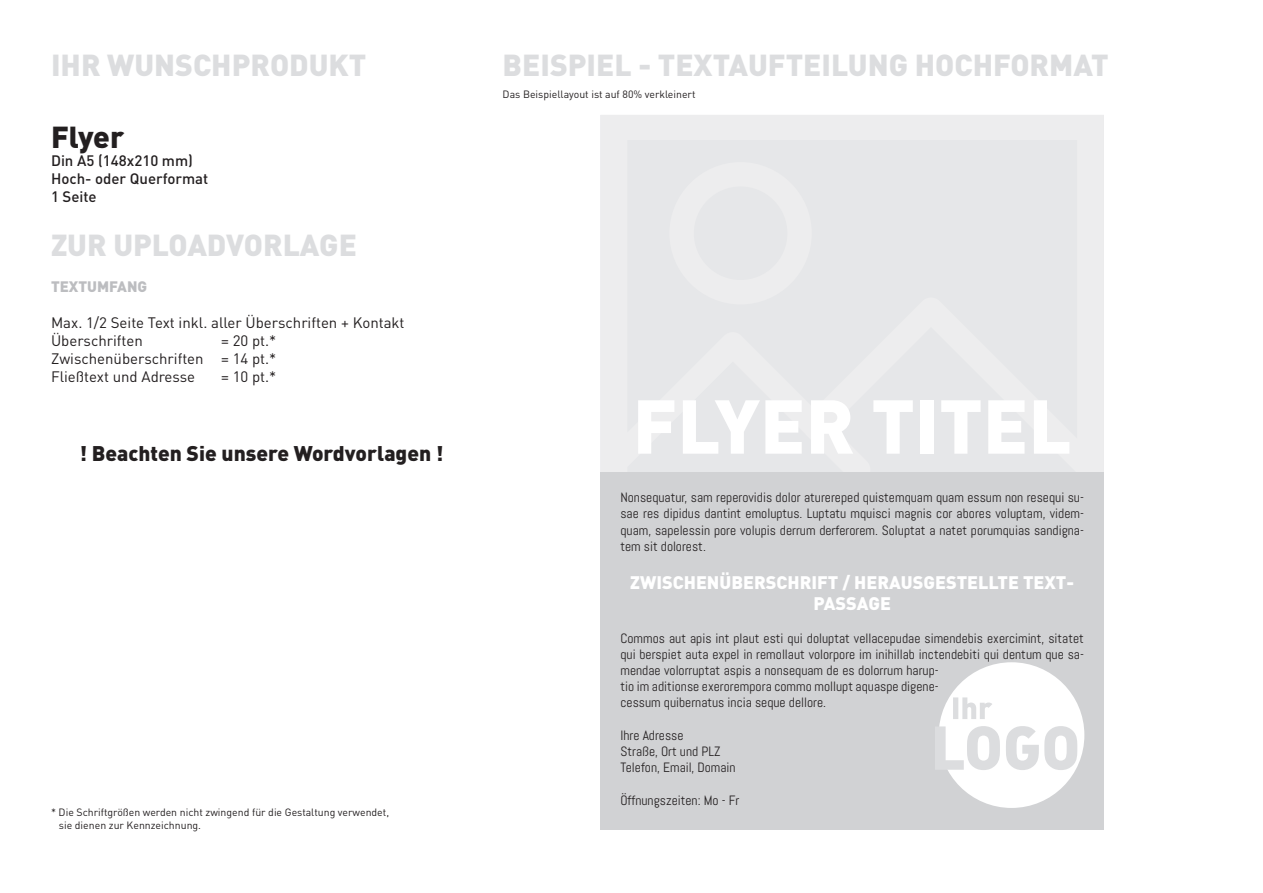
<style>
.page{position:relative;width:1263px;height:893px;background:#fff}
.page>*{position:absolute;margin:0;border:0;box-sizing:border-box;transform-origin:0 0}
.t1{font:900 75px "DIN";color:#fff}
.t2{font:900 30px "DIN";color:#dcdddf}
.t3{font:900 30px "DIN";letter-spacing:-.005em;color:#231f20}
.t4{font:900 21px "DIN";color:#231f20}
.t5{font:900 18px/21.6px "DIN";color:#fff;text-align:center}
.t6{font:15px/18px "DIN";color:#231f20}
.t7{font:500 15px/18px "DIN";color:#231f20}
.t8{font:900 15px "DIN";color:#bcbdc0}
.t9{font:13.5px/16.2px "Abel";color:#231f20}
.t10{font:10.5px/12.6px "DIN";color:#231f20}
</style>
<div class="page">
<div style="left:600px;top:115px;width:504px;height:357px;background:#e6e7e9"></div>
<div style="left:600px;top:472px;width:504px;height:357px;background:#d1d2d4"></div>
<div style="left:939px;top:662px;width:145px;height:146px;background:#fff;border-radius:50%"></div>
<svg style="left:935px;top:726px;width:142px;height:44px"></svg>
<svg style="left:953px;top:697px;width:39px;height:22px"></svg>
<h2 class="t2" style="left:51px;top:45px;width:317px">IHR WUNSCHPRODUKT</h2>
<h2 class="t3" style="left:51px;top:117px;width:75px">Flyer</h2>
<p class="t7" style="left:51px;top:151px;width:159px">Din A5 (148x210 mm)<br>Hoch- oder Querformat<br>1 Seite</p>
<h2 class="t2" style="left:51px;top:225px;width:307px">ZUR UPLOADVORLAGE</h2>
<p class="t8" style="left:51px;top:277px;width:98px">TEXTUMFANG</p>
<p class="t6" style="left:51px;top:313px;width:355px">Max. 1/2 Seite Text inkl. aller Überschriften + Kontakt<br>Überschriften</p>
<p class="t6" style="left:51px;top:331px;width:227px;text-align:justify;text-indent:170px">= 20 pt.* Zwischenüberschriften = 14 pt.* Fließtext und Adresse</p>
<p class="t6" style="left:221px;top:367px;width:57px">= 10 pt.*</p>
<h3 class="t4" style="left:79px;top:440px;width:366px">! Beachten Sie unsere Wordvorlagen !</h3>
<p class="t10" style="left:59px;top:806px;width:332px;text-indent:-8px">* Die Schriftgrößen werden nicht zwingend für die Gestaltung verwendet, sie dienen zur Kennzeichnung.</p>
<h2 class="t2" style="left:503px;top:45px;width:608px">BEISPIEL - TEXTAUFTEILUNG HOCHFORMAT</h2>
<p class="t10" style="left:503px;top:88px;width:194px">Das Beispiellayout ist auf 80% verkleinert</p>
<h1 class="t1" style="left:633px;top:376px;width:440px">FLYER TITEL</h1>
<p class="t9" style="left:620px;top:489px;width:465px;text-align:justify">Nonsequatur, sam reperovidis dolor aturereped quistemquam quam essum non resequi su&shy;sae res dipidus dantint emoluptus. Luptatu mquisci magnis cor abores voluptam, videm&shy;quam, sapelessin pore volupis derrum derferorem. Soluptat a natet porumquias sandigna&shy;tem sit dolorest.</p>
<h3 class="t5" style="left:630px;top:570px;width:445px">ZWISCHENÜBERSCHRIFT / HERAUSGESTELLTE TEXT-<br>PASSAGE</h3>
<p class="t9" style="left:620px;top:630px;width:465px">Commos aut apis int plaut esti qui doluptat vellacepudae simendebis exercimint, sitatet qui berspiet auta expel in remollaut volorpore im inihillab inctendebiti qui dentum que sa&shy;mendae volorruptat aspis a nonsequam de es dolorrum harup-<br>tio im aditionse exerorempora commo mollupt aquaspe digene-<br>cessum quibernatus incia seque dellore.</p>
<p class="t9" style="left:620px;top:727px;width:117px">Ihre Adresse<br>Straße, Ort und PLZ<br>Telefon, Email, Domain</p>
<p class="t9" style="left:620px;top:792px;width:120px">Öffnungszeiten: Mo - Fr</p>
</div>
